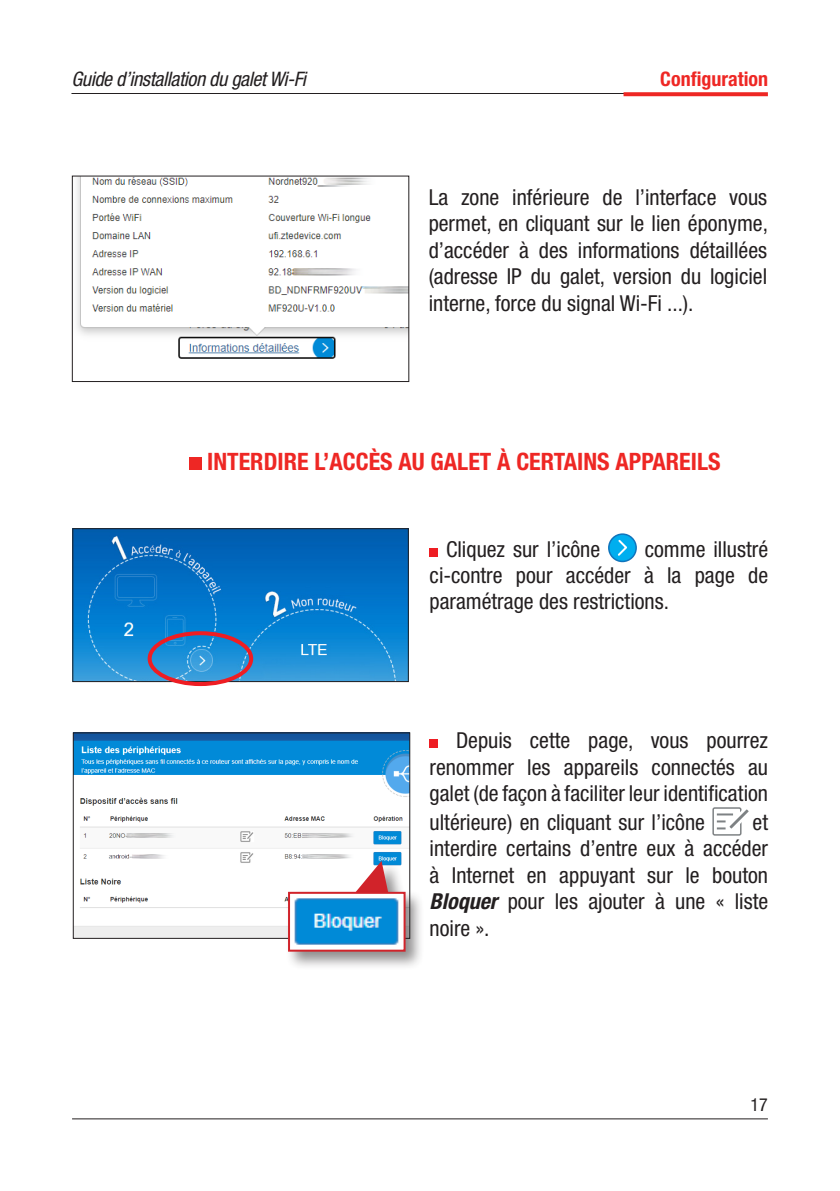
<style>
.page{position:relative;width:840px;height:1191px;background:#fff}
.page>*{position:absolute;margin:0;border:0;box-sizing:border-box;transform-origin:0 0}
.t1{font:700 condensed 24px "Helvetica Neue LT Std";color:#ee2724}
.justification{font:condensed 22px/26.4px "Helvetica Neue LT Std";color:#231f20;text-align:justify}
.t2{font:italic condensed 20px "Helvetica Neue LT Std";letter-spacing:-.02em;color:#231f20}
.t3{font:700 condensed 20px "Helvetica Neue LT Std";color:#ee2724}
.t4{font:condensed 18px "Helvetica Neue LT Std";color:#231f20}
.s1{font-weight:700;font-style:italic}
</style>
<div class="page">
<hr style="left:72px;top:1118px;width:695px;height:1px;background:#231f20">
<hr style="left:71px;top:93px;width:580px;height:1px;background:#231f20">
<svg style="left:623px;top:92px;width:144px;height:4px"></svg>
<div style="left:189px;top:457px;width:12px;height:13px;background:#ee2724"></div>
<img style="left:77px;top:178px;width:330px;height:181px">
<div style="left:72px;top:176px;width:337px;height:206px;border:1px solid #231f20"></div>
<img style="left:75px;top:734px;width:333px;height:202px">
<div style="left:73px;top:732px;width:337px;height:206px;border:1px solid #231f20"></div>
<div style="left:429px;top:548px;width:9px;height:8px;background:#ee1d23"></div>
<div style="left:608px;top:534px;width:27px;height:27px;background:#00aeef;border-radius:50%"></div>
<div style="left:607px;top:533px;width:29px;height:29px;border:2px solid #1074bc;border-radius:50%"></div>
<svg style="left:617px;top:539px;width:10px;height:17px"></svg>
<img style="left:74px;top:530px;width:332px;height:150px">
<div style="left:72px;top:528px;width:336px;height:154px;border:1px solid #231f20"></div>
<div style="left:147px;top:631px;width:106px;height:55px;border:4px solid #ee1d23;border-radius:50%"></div>
<div style="left:429px;top:739px;width:9px;height:9px;background:#ee1d23"></div>
<div style="left:712px;top:807px;width:29px;height:28px;border:2px solid #7e8284;border-radius:2px"></div>
<svg style="left:716px;top:807px;width:33px;height:27px"></svg>
<div style="left:352px;top:859px;width:56px;height:63px;background:#231f20;opacity:.5"></div>
<svg style="left:354px;top:861px;width:36px;height:28px"></svg>
<div style="left:285px;top:889px;width:139px;height:81px;background:#231f20;opacity:.5"></div>
<img style="left:291px;top:895px;width:111px;height:53px">
<div style="left:288px;top:892px;width:117px;height:59px;border:2px solid #d1232a"></div>
<p class="t2" style="left:71px;top:68px;width:236px">Guide d’installation du galet Wi-Fi</p>
<p class="t3" style="left:660px;top:67px;width:109px">Configuration</p>
<p class="justification" style="left:428px;top:184px;width:340px">La zone inférieure de l’interface vous permet, en cliquant sur le lien éponyme, d’accéder à des informations détaillées (adresse IP du galet, version du logiciel interne, force du signal Wi-Fi ...).</p>
<p class="t1" style="left:207px;top:446px;width:514px">INTERDIRE L’ACCÈS AU GALET À CERTAINS APPAREILS</p>
<p class="justification" style="left:429px;top:535px;width:340px;text-indent:215px">comme illustré ci-contre pour accéder à la page de paramétrage des restrictions.</p>
<p class="justification" style="left:446px;top:535px;width:155px">Cliquez sur l’icône</p>
<p class="justification" style="left:429px;top:727px;width:340px;text-indent:26px">Depuis cette page, vous pourrez renommer les appareils connectés au galet (de façon à faciliter leur identification</p>
<p class="justification" style="left:429px;top:809px;width:277px">ultérieure) en cliquant sur l’icône</p>
<p class="justification" style="left:429px;top:809px;width:340px;text-indent:323px">et interdire certains d’entre eux à accéder à Internet en appuyant sur le bouton <span class="s1">Bloquer</span> pour les ajouter à une « liste noire ».</p>
<p class="t4" style="left:750px;top:1094px;width:19px">17</p>
</div>
